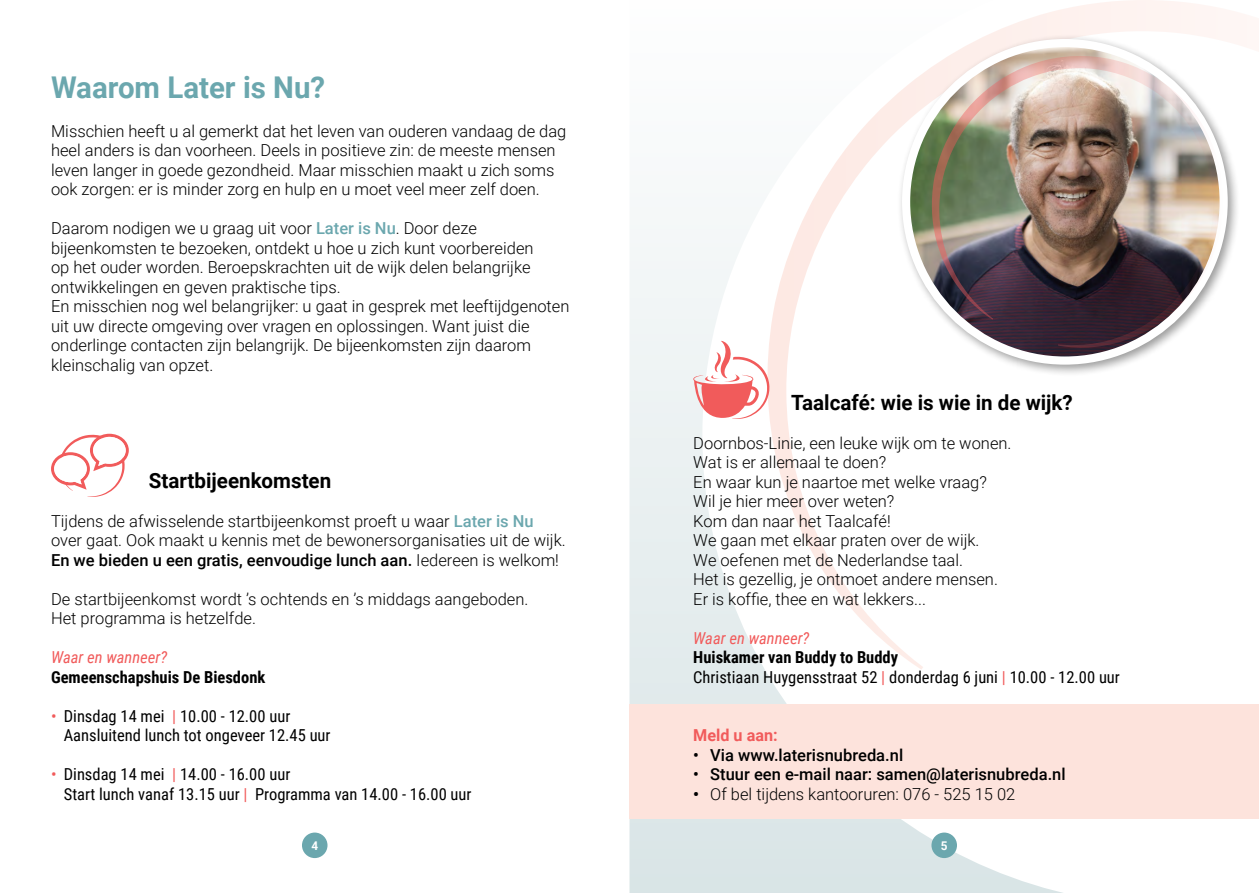
<style>
.page{position:relative;width:1259px;height:893px;background:#fff}
.page>*{position:absolute;margin:0;border:0;box-sizing:border-box;transform-origin:0 0}
.t1{font:700 30px "Roboto";color:#6ba7ae}
.t2{font:700 21px "Roboto";color:#000}
.t3{font:300 16.5px/19.5px "Roboto";color:#000}
.t4{font:16.5px/19.5px "Roboto Condensed";color:#000}
.t5{font:500 16.5px "Roboto";color:#000}
.t6{font:italic 16.5px "Roboto Condensed";color:#f15b5b}
.t7{font:700 16.5px "Roboto Condensed";color:#000}
.t8{font:700 16.5px "Roboto";color:#f15b5b}
.t9{font:700 12px "Roboto";color:#fff}
.s1{font-weight:500;color:#6ba7ae}
.s2{font-weight:500}
.s3{color:#f15b5b}
.s4{font-weight:700}
</style>
<div class="page">
<svg style="left:629px;top:225px;width:434px;height:668px"></svg>
<svg style="left:767px;top:0;width:480px;height:704px"></svg>
<div style="left:931px;top:832px;width:26px;height:26px;background:#6ba7ae;border-radius:50%"></div>
<div style="left:302px;top:832px;width:25px;height:26px;background:#6ba7ae;border-radius:50%"></div>
<svg style="left:51px;top:434px;width:78px;height:63px"></svg>
<svg style="left:693px;top:341px;width:76px;height:78px"></svg>
<div style="left:896px;top:33px;width:344px;height:344px;background:#000;opacity:.4"></div>
<img style="left:906px;top:43px;width:317px;height:318px;border-radius:159px">
<img style="left:931px;top:54px;width:293px;height:294px">
<div style="left:629px;top:704px;width:630px;height:115px;background:#fde3dc"></div>
<h1 class="t1" style="left:51px;top:66px;width:276px">Waarom Later is Nu?</h1>
<p class="t3" style="left:51px;top:120px;width:517px">Misschien heeft u al gemerkt dat het leven van ouderen vandaag de dag heel anders is dan voorheen. Deels in positieve zin: de meeste mensen leven langer in goede gezondheid. Maar misschien maakt u zich soms ook zorgen: er is minder zorg en hulp en u moet veel meer zelf doen.</p>
<p class="t3" style="left:51px;top:218px;width:520px">Daarom nodigen we u graag uit voor <span class="s1">Later is Nu</span>. Door deze bijeenkomsten te bezoeken, ontdekt u hoe u zich kunt voorbereiden<br>op het ouder worden. Beroepskrachten uit de wijk delen belangrijke ontwikkelingen en geven praktische tips.<br>En misschien nog wel belangrijker: u gaat in gesprek met leeftijdgenoten uit uw directe omgeving over vragen en oplossingen. Want juist die onderlinge contacten zijn belangrijk. De bijeenkomsten zijn daarom kleinschalig van opzet.</p>
<p class="t2" style="left:149px;top:465px;width:184px">Startbijeenkomsten</p>
<p class="t3" style="left:51px;top:510px;width:516px">Tijdens de afwisselende startbijeenkomst proeft u waar <span class="s1">Later is Nu </span>over gaat. Ook maakt u kennis met de bewonersorganisaties uit de wijk.<br><span class="s2">En we bieden u een gratis, eenvoudige lunch aan.</span> Iedereen is welkom!</p>
<p class="t3" style="left:51px;top:588px;width:479px">De startbijeenkomst wordt ’s ochtends en ’s middags aangeboden.<br>Het programma is hetzelfde.</p>
<p class="t6" style="left:51px;top:646px;width:118px">Waar en wanneer?</p>
<p class="t7" style="left:51px;top:665px;width:216px">Gemeenschapshuis De Biesdonk</p>
<p class="t4" style="left:64px;top:705px;width:268px;text-indent:-13px"><span class="s3">•</span> Dinsdag 14 mei <span class="s3">|</span> 10.00 - 12.00 uur<br>Aansluitend lunch tot ongeveer 12.45 uur</p>
<p class="t4" style="left:64px;top:764px;width:409px;text-indent:-13px"><span class="s3">•</span> Dinsdag 14 mei <span class="s3">|</span> 14.00 - 16.00 uur<br>Start lunch vanaf 13.15 uur <span class="s3">|</span> Programma van 14.00 - 16.00 uur</p>
<p class="t2" style="left:791px;top:387px;width:283px">Taalcafé: wie is wie in de wijk?</p>
<p class="t3" style="left:693px;top:432px;width:320px">Doornbos-Linie, een leuke wijk om te wonen.<br>Wat is er allemaal te doen?<br>En waar kun je naartoe met welke vraag?<br>Wil je hier meer over weten?<br>Kom dan naar het Taalcafé!<br>We gaan met elkaar praten over de wijk.<br>We oefenen met de Nederlandse taal.<br>Het is gezellig, je ontmoet andere mensen.<br>Er is koffie, thee en wat lekkers...</p>
<p class="t6" style="left:693px;top:626px;width:118px">Waar en wanneer?</p>
<p class="t4" style="left:693px;top:647px;width:428px"><span class="s4">Huiskamer van Buddy to Buddy<br></span>Christiaan Huygensstraat 52 <span class="s3">|</span> donderdag 6 juni <span class="s3">|</span> 10.00 - 12.00 uur</p>
<p class="t8" style="left:693px;top:724px;width:86px">Meld u aan:</p>
<p class="t5" style="left:693px;top:743px;width:211px">• Via www.laterisnubreda.nl</p>
<p class="t5" style="left:693px;top:763px;width:374px">• Stuur een e-mail naar: samen@laterisnubreda.nl</p>
<p class="t3" style="left:693px;top:783px;width:323px"><span class="s4">•</span> Of bel tijdens kantooruren: 076 - 525 15 02</p>
<p class="t9" style="left:311px;top:837px;width:8px">4</p>
<p class="t9" style="left:941px;top:837px;width:8px">5</p>
</div>
